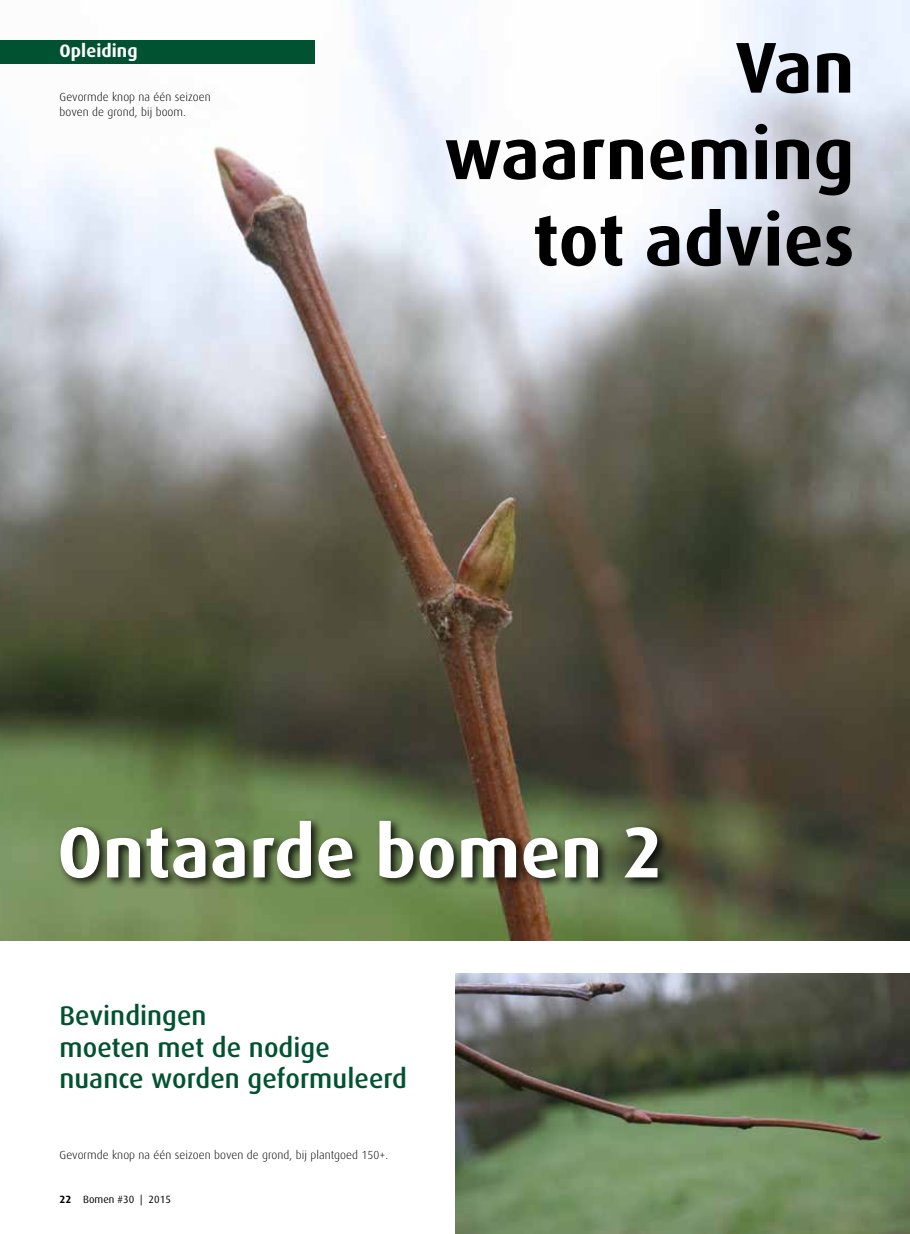
<style>
.page{position:relative;width:910px;height:1234px;background:#fff}
.page>*{position:absolute;margin:0;border:0;box-sizing:border-box;transform-origin:0 0}
.t1{font:700 72px/86.4px "Dax";letter-spacing:.005em;color:#000;text-align:right}
.t2{font:700 72px "Dax";letter-spacing:.005em;color:#fff}
.t3{font:500 27px/31.5px "Dax";color:#005231}
.t4{font:700 18px "Dax";letter-spacing:.005em;color:#fff}
.t5{font:300 11.7px/15px "Dax";letter-spacing:.005em;color:#000}
.t6{font:10.5px "Dax";letter-spacing:.005em;color:#000}
.s1{font-weight:700}
</style>
<div class="page">
<img style="left:0;top:0;width:910px;height:940px">
<div style="left:0;top:40px;width:315px;height:24px;background:#005231"></div>
<img style="left:455px;top:973px;width:455px;height:260px">
<div style="left:57px;top:816px;width:612px;height:74px;background:#000;opacity:.85"></div>
<h3 class="t4" style="left:60px;top:41px;width:80px">Opleiding</h3>
<h1 class="t1" style="left:444px;top:25px;width:412px">Van waarneming tot advies</h1>
<p class="t5" style="left:60px;top:90px;width:153px">Gevormde knop na één seizoen boven de grond, bij boom.</p>
<h1 class="t2" style="left:57px;top:811px;width:607px">Ontaarde bomen 2</h1>
<h2 class="t3" style="left:60px;top:1000px;width:349px">Bevindingen<br>moeten met de nodige nuance worden geformuleerd</h2>
<p class="t5" style="left:60px;top:1147px;width:330px">Gevormde knop na één seizoen boven de grond, bij plantgoed 150+.</p>
<p class="t6" style="left:60px;top:1193px;width:113px"><span class="s1">22</span> Bomen #30 | 2015</p>
</div>
